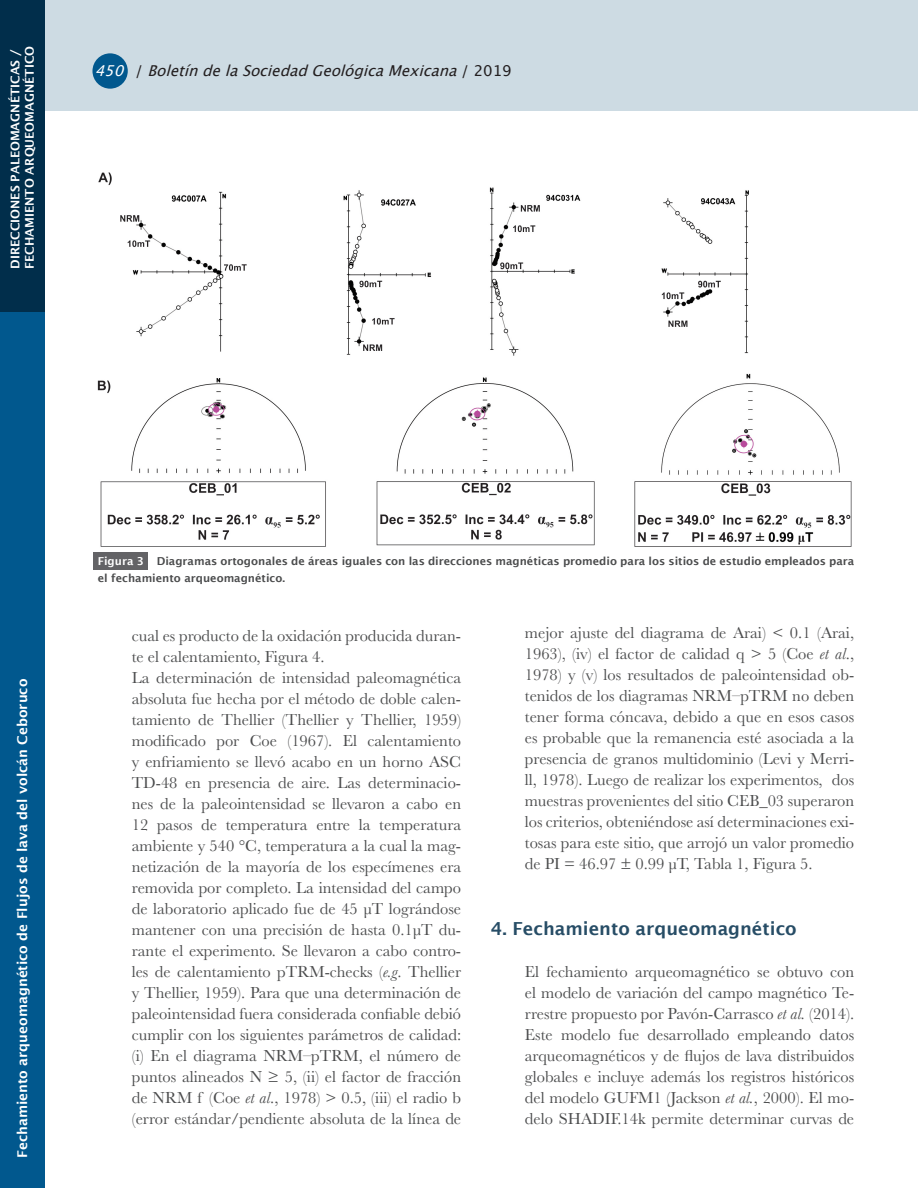
<style>
.page{position:relative;width:918px;height:1188px;background:#fff}
.page>*{position:absolute;margin:0;border:0;box-sizing:border-box;transform-origin:0 0}
.Jerarquía_1{font:600 18px "Lucida Sans";color:#274d66}
.Texto_general{font:16.5px/21px "Baskerville";color:#4b4c4d;text-align:justify}
.t1{font:italic 15px "Lucida Grande";color:#231f20}
.t2{font:600 13.5px "Lucida Sans";color:#fff}
.Sección{font:600 12px/14.4px "Lucida Sans";color:#fff}
.Pie_de_figura{font:600 10.95px/16.5px "Lucida Sans";color:#4b4c4d}
.Pie_de_figura__númer{font:600 10.95px "Lucida Sans";color:#fff}
.s1{color:#fff}
.s2{font-style:normal}
.s3{font-style:italic}
</style>
<div class="page">
<div style="left:0;top:311px;width:44px;height:877px;background:#01588e"></div>
<div style="left:45px;top:0;width:873px;height:111px;background:#cddbe3"></div>
<div style="left:92px;top:53px;width:36px;height:36px;background:#01588e;border-radius:50%"></div>
<div style="left:0;top:0;width:44px;height:311px;background:#012e4b"></div>
<div style="left:94px;top:553px;width:54px;height:17px;background:#636366"></div>
<img style="left:98px;top:172px;width:754px;height:375px">
<p class="Sección" style="left:8px;top:269px;width:224px;rotate:-90deg">DIRECCIONES PALEOMAGNÉTICAS /<br>FECHAMIENTO ARQUEOMAGNÉTICO</p>
<p class="t1" style="left:95px;top:62px;width:418px"><span class="s1">450</span> <span class="s2">/</span> BoletíndelaSociedadGeológicaMexicana<span class="s2">/ 2 0 1 9</span></p>
<p class="t2" style="left:15px;top:1158px;width:481px;rotate:-90deg">Fechamiento arqueomagnético de Flujos de lava del volcán Ceboruco</p>
<p class="Pie_de_figura" style="left:98px;top:553px;width:758px;text-indent:59px">Diagramas ortogonales de áreas iguales con las direcciones magnéticas promedio para los sitios de estudio empleados para el fechamiento arqueomagnético.</p>
<p class="Pie_de_figura__númer" style="left:98px;top:555px;width:48px">Figura 3</p>
<p class="Texto_general" style="left:132px;top:626px;width:331px">cual es producto de la oxidación producida duran&shy;te el calentamiento, Figura 4.</p>
<p class="Texto_general" style="left:132px;top:668px;width:331px">La determinación de intensidad paleomagnética absoluta fue hecha por el método de doble calen&shy;tamiento de Thellier (Thellier y Thellier, 1959) modificado por Coe (1967). El calentamiento y enfriamiento se llevó acabo en un horno ASC TD-48 en presencia de aire. Las determinacio&shy;nes de la paleointensidad se llevaron a cabo en 12 pasos de temperatura entre la temperatura ambiente y 540 °C, temperatura a la cual la mag&shy;netización de la mayoría de los especímenes era removida por completo. La intensidad del campo de laboratorio aplicado fue de 45 μT lográndose mantener con una precisión de hasta 0.1μT du&shy;rante el experimento. Se llevaron a cabo contro&shy;les de calentamiento pTRM-checks (<span class="s3">e.g</span>. Thellier y Thellier, 1959). Para que una determinación de paleointensidad fuera considerada confiable debió cumplir con los siguientes parámetros de calidad: (i) En el diagrama NRM–pTRM, el número de puntos alineados N ≥ 5, (ii) el factor de fracción de NRM f (Coe <span class="s3">et al</span>., 1978) &gt; 0.5, (iii) el radio b (error estándar/pendiente absoluta de la línea de</p>
<p class="Texto_general" style="left:525px;top:623px;width:331px">mejor ajuste del diagrama de Arai) &lt; 0.1 (Arai, 1963), (iv) el factor de calidad q &gt; 5 (Coe <span class="s3">et al</span>., 1978) y (v) los resultados de paleointensidad ob&shy;tenidos de los diagramas NRM–pTRM no deben tener forma cóncava, debido a que en esos casos es probable que la remanencia esté asociada a la presencia de granos multidominio (Levi y Merri&shy;ll, 1978). Luego de realizar los experimentos, dos muestras provenientes del sitio CEB_03 superaron los criterios, obteniéndose así determinaciones exi&shy;tosas para este sitio, que arrojó un valor promedio de PI = 46.97 ± 0.99 μT, Tabla 1, Figura 5.</p>
<p class="Jerarquía_1" style="left:491px;top:919px;width:307px">4. Fechamiento arqueomagnético</p>
<p class="Texto_general" style="left:525px;top:962px;width:331px">El fechamiento arqueomagnético se obtuvo con el modelo de variación del campo magnético Te&shy;rrestre propuesto por Pavón-Carrasco <span class="s3">et al.</span> (2014).<br>Este modelo fue desarrollado empleando datos arqueomagnéticos y de flujos de lava distribuidos globales e incluye además los registros históricos del modelo GUFM1 (Jackson <span class="s3">et al.</span>, 2000). El mo&shy;delo SHADIF.14k permite determinar curvas de</p>
</div>
